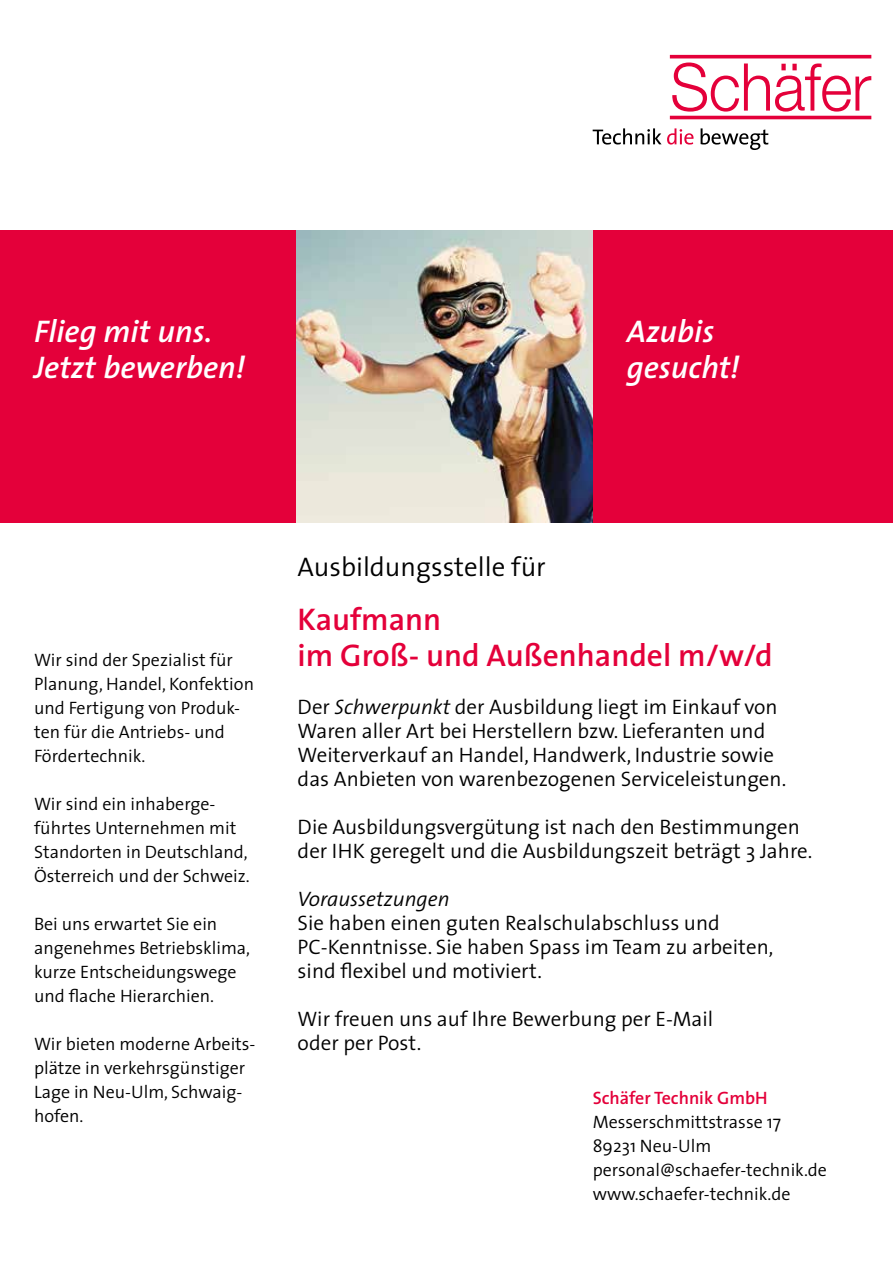
<style>
.page{position:relative;width:893px;height:1263px;background:#fff}
.page>*{position:absolute;margin:0;border:0;box-sizing:border-box;transform-origin:0 0}
.t1{font:italic 600 31.5px/36px "The Sans";color:#fff}
.t2{font:600 31.5px/36px "The Sans";color:#e4003a}
.t3{font:300 27px "The Sans";color:#000}
.t4{font:300 21px/24px "The Sans";color:#000}
.t5{font:italic 300 21px "The Sans";color:#000}
.t6{font:300 18px/24px "The Sans";color:#000}
.t7{font:600 18px "The Sans";color:#e4003a}
.s1{font-style:italic}
</style>
<div class="page">
<svg style="left:672px;top:63px;width:199px;height:49px"></svg>
<svg style="left:593px;top:128px;width:100px;height:17px"></svg>
<svg style="left:701px;top:128px;width:67px;height:22px"></svg>
<hr style="left:670px;top:55px;width:201px;height:3px;background:#e4003a">
<hr style="left:670px;top:116px;width:201px;height:3px;background:#e4003a">
<div style="left:0;top:231px;width:297px;height:292px;background:#e4003a"></div>
<img style="left:296px;top:231px;width:298px;height:292px">
<div style="left:594px;top:231px;width:299px;height:292px;background:#e4003a"></div>
<h1 class="t1" style="left:34px;top:312px;width:213px">Flieg mit uns.<br>Jetzt bewerben!</h1>
<h1 class="t1" style="left:627px;top:312px;width:114px">Azubis gesucht!</h1>
<p class="t6" style="left:34px;top:647px;width:222px">Wir sind der Spezialist für<br>Planung, Handel, Konfektion und Fertigung von Produk&shy;ten für die Antriebs- und<br>Fördertechnik.</p>
<p class="t6" style="left:34px;top:791px;width:217px">Wir sind ein inhaberge&shy;führtes Unternehmen mit<br>Standorten in Deutschland,<br>Österreich und der Schweiz.</p>
<p class="t6" style="left:34px;top:911px;width:218px">Bei uns erwartet Sie ein angenehmes Betriebsklima, kurze Entscheidungswege und flache Hierarchien.</p>
<p class="t6" style="left:34px;top:1031px;width:223px">Wir bieten moderne Arbeits&shy;plätze in verkehrsgünstiger<br>Lage in Neu-Ulm, Schwaig&shy;hofen.</p>
<h2 class="t3" style="left:298px;top:545px;width:250px">Ausbildungsstelle für</h2>
<h1 class="t2" style="left:298px;top:600px;width:477px">Kaufmann<br>im Groß- und Außenhandel m/w/d</h1>
<p class="t4" style="left:298px;top:694px;width:490px">Der <span class="s1">Schwerpunkt</span> der Ausbildung liegt im Einkauf von Waren aller Art bei Herstellern bzw. Lieferanten und Weiterverkauf an Handel, Handwerk, Industrie sowie das Anbieten von warenbezogenen Serviceleistungen.</p>
<p class="t4" style="left:298px;top:814px;width:516px">Die Ausbildungsvergütung ist nach den Bestimmungen der IHK geregelt und die Ausbildungszeit beträgt 3 Jahre.</p>
<p class="t5" style="left:298px;top:882px;width:153px">Voraussetzungen</p>
<p class="t4" style="left:298px;top:910px;width:477px">Sie haben einen guten Realschulabschluss und<br>PC-Kenntnisse. Sie haben Spass im Team zu arbeiten, sind flexibel und motiviert.</p>
<p class="t4" style="left:298px;top:1006px;width:417px">Wir freuen uns auf Ihre Bewerbung per E-Mail oder per Post.</p>
<p class="t7" style="left:593px;top:1083px;width:176px">Schäfer Technik GmbH</p>
<p class="t6" style="left:593px;top:1109px;width:236px">Messerschmittstrasse 17<br>89231 Neu-Ulm personal@schaefer-technik.de www.schaefer-technik.de</p>
</div>
